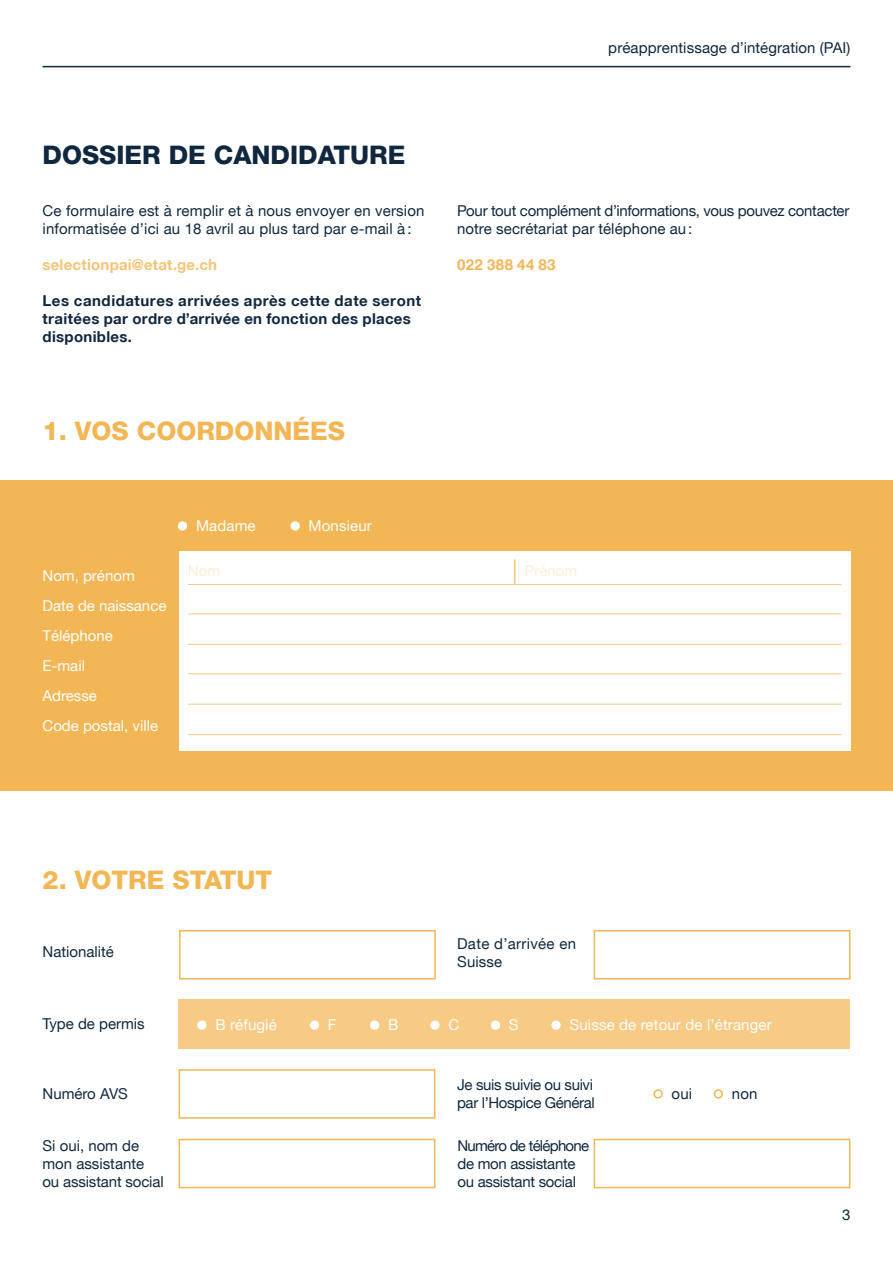
<style>
.page{position:relative;width:893px;height:1263px;background:#fff}
.page>*{position:absolute;margin:0;border:0;box-sizing:border-box;transform-origin:0 0}
.t1{font:800 25.5px "Helvetica Neue LT";color:#f3b654}
.t2{font:800 25.5px "Helvetica Neue LT";color:#10283f}
.t3{font:15px/18px "Helvetica Neue LT";color:#10283f}
.t4{font:15px/30px "Helvetica Neue LT";color:#fff}
.t5{font:700 15px/18px "Helvetica Neue LT";letter-spacing:.025em;color:#10283f}
.t6{font:15px/18px "Helvetica Neue LT";letter-spacing:-.02em;color:#10283f}
.t7{font:15px/18px "Helvetica Neue LT";letter-spacing:-.025em;color:#10283f}
.t8{font:700 15px "Helvetica Neue LT";letter-spacing:.015em;color:#f6c476}
.t9{font:15px/18px "Helvetica Neue LT";letter-spacing:.02em;color:#10283f}
.t10{font:700 15px "Helvetica Neue LT";letter-spacing:.03em;color:#f3b654}
.t11{font:15px "Helvetica Neue LT";color:#fcefd7}
</style>
<div class="page">
<hr style="left:43px;top:66px;width:807px;height:1px;background:#10283f">
<div style="left:0;top:480px;width:893px;height:311px;background:#f3b654"></div>
<div style="left:179px;top:551px;width:671px;height:200px;background:#fff"></div>
<div style="left:179px;top:930px;width:257px;height:49px;border:2px solid #f3b654"></div>
<div style="left:179px;top:1069px;width:256px;height:50px;border:2px solid #f3b654"></div>
<div style="left:179px;top:1139px;width:256px;height:49px;border:2px solid #f3b654"></div>
<div style="left:594px;top:1139px;width:256px;height:49px;border:2px solid #f3b654"></div>
<div style="left:594px;top:930px;width:256px;height:49px;border:2px solid #f3b654"></div>
<div style="left:179px;top:999px;width:671px;height:50px;background:#f7ca85"></div>
<svg style="left:514px;top:560px;width:1px;height:24px"></svg>
<hr style="left:188px;top:584px;width:653px;height:1px;background:#f7ca85">
<hr style="left:188px;top:644px;width:653px;height:1px;background:#f7ca85">
<hr style="left:188px;top:704px;width:653px;height:1px;background:#f7ca85">
<hr style="left:188px;top:734px;width:653px;height:1px;background:#f7ca85">
<hr style="left:188px;top:613px;width:653px;height:1px;background:#f7ca85">
<hr style="left:188px;top:673px;width:653px;height:1px;background:#f7ca85">
<div style="left:179px;top:522px;width:7px;height:8px;background:#fff;border-radius:50%"></div>
<div style="left:178px;top:521px;width:9px;height:10px;border:2px solid #fff;border-radius:50%"></div>
<div style="left:198px;top:1021px;width:8px;height:8px;background:#fff;border-radius:50%"></div>
<div style="left:197px;top:1020px;width:10px;height:10px;border:2px solid #fff;border-radius:50%"></div>
<div style="left:371px;top:1021px;width:8px;height:8px;background:#fff;border-radius:50%"></div>
<div style="left:370px;top:1020px;width:9px;height:10px;border:2px solid #fff;border-radius:50%"></div>
<div style="left:653px;top:1089px;width:10px;height:9px;border:2px solid #f3b654;border-radius:50%"></div>
<div style="left:431px;top:1021px;width:8px;height:8px;background:#fff;border-radius:50%"></div>
<div style="left:430px;top:1020px;width:10px;height:10px;border:2px solid #fff;border-radius:50%"></div>
<div style="left:714px;top:1089px;width:9px;height:9px;border:2px solid #f3b654;border-radius:50%"></div>
<div style="left:492px;top:1021px;width:7px;height:8px;background:#fff;border-radius:50%"></div>
<div style="left:491px;top:1020px;width:9px;height:10px;border:2px solid #fff;border-radius:50%"></div>
<div style="left:552px;top:1021px;width:8px;height:8px;background:#fff;border-radius:50%"></div>
<div style="left:551px;top:1020px;width:10px;height:10px;border:2px solid #fff;border-radius:50%"></div>
<div style="left:291px;top:522px;width:8px;height:8px;background:#fff;border-radius:50%"></div>
<div style="left:290px;top:521px;width:10px;height:10px;border:2px solid #fff;border-radius:50%"></div>
<div style="left:311px;top:1021px;width:7px;height:8px;background:#fff;border-radius:50%"></div>
<div style="left:310px;top:1020px;width:9px;height:10px;border:2px solid #fff;border-radius:50%"></div>
<p class="t3" style="left:608px;top:39px;width:244px">préapprentissage d’intégration (PAI)</p>
<h1 class="t2" style="left:43px;top:140px;width:364px">DOSSIER DE CANDIDATURE</h1>
<p class="t3" style="left:43px;top:201px;width:383px">Ce formulaire est à remplir et à nous envoyer en version informatisée d’ici au 18 avril au plus tard par e-mail à :</p>
<p class="t8" style="left:43px;top:255px;width:176px">selectionpai@etat.ge.ch</p>
<p class="t5" style="left:43px;top:291px;width:380px">Les candidatures arrivées après cette date seront traitées par ordre d’arrivée en fonction des places disponibles.</p>
<h1 class="t1" style="left:43px;top:416px;width:304px">1. VOS COORDONNÉES</h1>
<p class="t4" style="left:196px;top:511px;width:61px">Madame</p>
<p class="t4" style="left:309px;top:511px;width:65px">Monsieur</p>
<p class="t3" style="left:457px;top:201px;width:394px">Pour tout complément d’informations, vous pouvez contacter notre secrétariat par téléphone au :</p>
<p class="t10" style="left:457px;top:255px;width:100px">022 388 44 83</p>
<p class="t4" style="left:43px;top:560px;width:125px">Nom, prénom<br>Date de naissance<br>Téléphone<br>E-mail<br>Adresse<br>Code postal, ville</p>
<p class="t11" style="left:188px;top:562px;width:34px">Nom</p>
<p class="t11" style="left:525px;top:562px;width:54px">Prénom</p>
<h1 class="t1" style="left:43px;top:865px;width:231px">2. VOTRE STATUT</h1>
<p class="t3" style="left:43px;top:942px;width:73px">Nationalité</p>
<p class="t3" style="left:43px;top:1014px;width:104px">Type de permis</p>
<p class="t3" style="left:43px;top:1084px;width:87px">Numéro AVS</p>
<p class="t3" style="left:43px;top:1136px;width:123px">Si oui, nom de mon assistante ou assistant social</p>
<p class="t4" style="left:215px;top:1010px;width:63px">B réfugié</p>
<p class="t4" style="left:388px;top:1010px;width:12px">B</p>
<p class="t4" style="left:328px;top:1010px;width:10px">F</p>
<p class="t9" style="left:457px;top:935px;width:120px">Date d’arrivée en<br>Suisse</p>
<p class="t4" style="left:448px;top:1010px;width:12px">C</p>
<p class="t4" style="left:509px;top:1010px;width:11px">S</p>
<p class="t4" style="left:569px;top:1010px;width:204px">Suisse de retour de l’étranger</p>
<p class="t7" style="left:457px;top:1076px;width:139px">Je suis suivie ou suivi par l’Hospice Général</p>
<p class="t6" style="left:458px;top:1136px;width:133px">Numéro de téléphone de mon assistante ou assistant social</p>
<p class="t3" style="left:672px;top:1084px;width:22px">oui</p>
<p class="t3" style="left:732px;top:1084px;width:27px">non</p>
<p class="t3" style="left:842px;top:1205px;width:10px">3</p>
</div>
